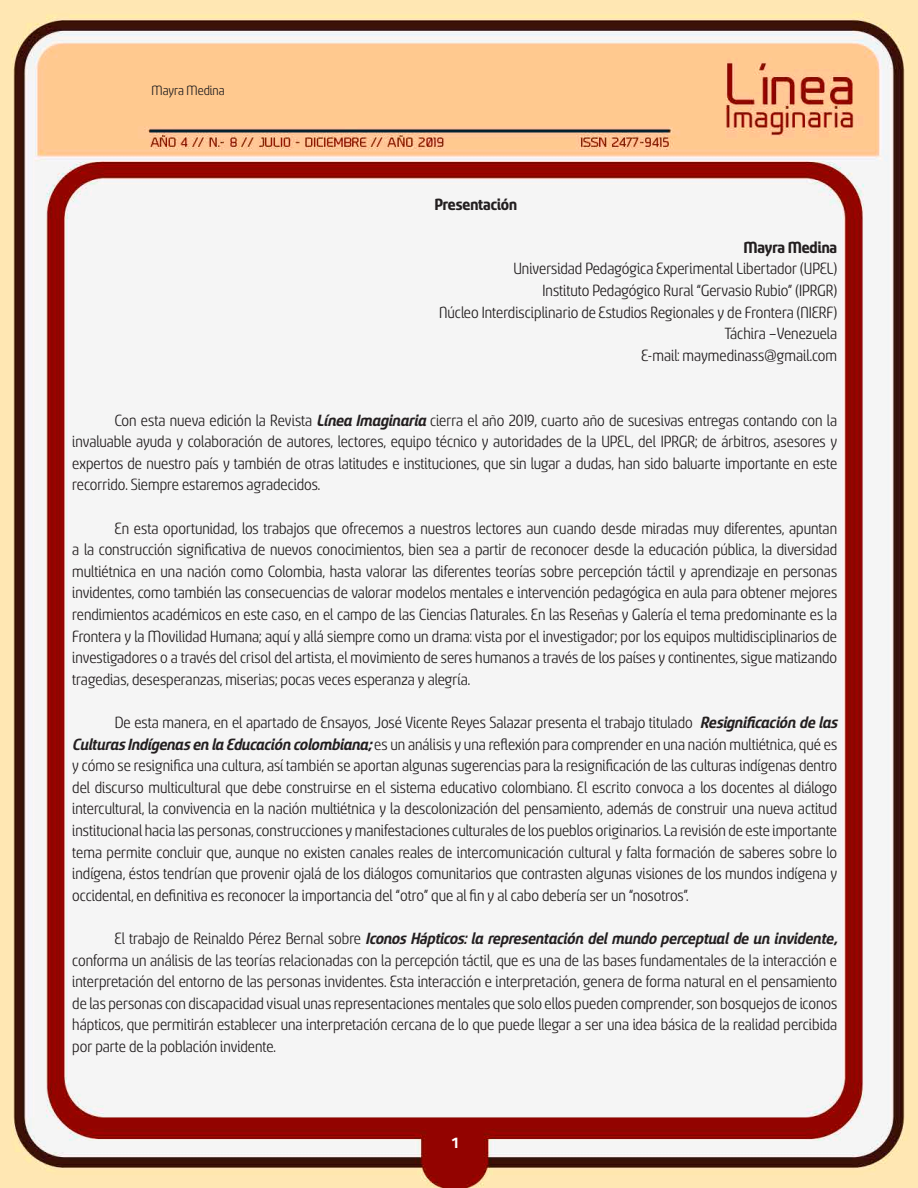
<style>
.page{position:relative;width:918px;height:1188px;background:#fff}
.page>*{position:absolute;margin:0;border:0;box-sizing:border-box;transform-origin:0 0}
.t1{font:18px/21.6px "Sancoale Narrow";color:#231f20;text-align:justify}
.t2{font:700 18px "Sancoale Narrow";color:#231f20}
.t3{font:15px "Sancoale Narrow";color:#231f20}
.t4{font:500 15px "Akceler A";color:#fff}
.s1{font-weight:700;font-style:italic}
</style>
<div class="page">
<img style="left:0;top:0;width:918px;height:1188px">
<p class="t3" style="left:152px;top:83px;width:75px">Mayra Medina</p>
<p class="t2" style="left:435px;top:195px;width:84px">Presentación</p>
<p class="t2" style="left:744px;top:239px;width:95px">Mayra Medina</p>
<p class="t1" style="left:513px;top:258px;width:325px">Universidad Pedagógica Experimental Libertador (UPEL)</p>
<p class="t1" style="left:542px;top:280px;width:296px">Instituto Pedagógico Rural “Gervasio Rubio” (IPRGR)</p>
<p class="t1" style="left:439px;top:302px;width:400px">Núcleo Interdisciplinario de Estudios Regionales y de Frontera (NIERF)</p>
<p class="t1" style="left:725px;top:323px;width:114px">Táchira –Venezuela</p>
<p class="t1" style="left:642px;top:345px;width:197px">E-mail: maymedinass@gmail.com</p>
<p class="t1" style="left:72px;top:410px;width:766px;text-indent:43px">Con esta nueva edición la Revista <span class="s1">Línea Imaginaria</span> cierra el año 2019, cuarto año de sucesivas entregas contando con la invaluable ayuda y colaboración de autores, lectores, equipo técnico y autoridades de la UPEL, del IPRGR; de árbitros, asesores y expertos de nuestro país y también de otras latitudes e instituciones, que sin lugar a dudas, han sido baluarte importante en este recorrido. Siempre estaremos agradecidos.</p>
<p class="t1" style="left:72px;top:518px;width:766px;text-indent:43px">En esta oportunidad, los trabajos que ofrecemos a nuestros lectores aun cuando desde miradas muy diferentes, apuntan a la construcción significativa de nuevos conocimientos, bien sea a partir de reconocer desde la educación pública, la diversidad multiétnica en una nación como Colombia, hasta valorar las diferentes teorías sobre percepción táctil y aprendizaje en personas invidentes, como también las consecuencias de valorar modelos mentales e intervención pedagógica en aula para obtener mejores rendimientos académicos en este caso, en el campo de las Ciencias Naturales. En las Reseñas y Galería el tema predominante es la Frontera y la Movilidad Humana; aquí y allá siempre como un drama: vista por el investigador; por los equipos multidisciplinarios de investigadores o a través del crisol del artista, el movimiento de seres humanos a través de los países y continentes, sigue matizando tragedias, desesperanzas, miserias; pocas veces esperanza y alegría.</p>
<p class="t1" style="left:72px;top:712px;width:766px;text-indent:43px">De esta manera, en el apartado de Ensayos, José Vicente Reyes Salazar presenta el trabajo titulado <span class="s1">Resignificación de las Culturas Indígenas en la Educación colombiana;</span> es un análisis y una reflexión para comprender en una nación multiétnica, qué es y cómo se resignifica una cultura, así también se aportan algunas sugerencias para la resignificación de las culturas indígenas dentro del discurso multicultural que debe construirse en el sistema educativo colombiano. El escrito convoca a los docentes al diálogo intercultural, la convivencia en la nación multiétnica y la descolonización del pensamiento, además de construir una nueva actitud institucional hacia las personas, construcciones y manifestaciones culturales de los pueblos originarios. La revisión de este importante tema permite concluir que, aunque no existen canales reales de intercomunicación cultural y falta formación de saberes sobre lo indígena, éstos tendrían que provenir ojalá de los diálogos comunitarios que contrasten algunas visiones de los mundos indígena y occidental, en definitiva es reconocer la importancia del “otro” que al fin y al cabo debería ser un “nosotros”.</p>
<p class="t1" style="left:72px;top:928px;width:766px;text-indent:43px">El trabajo de Reinaldo Pérez Bernal sobre <span class="s1">Iconos Hápticos: la representación del mundo perceptual de un invidente, </span>conforma un análisis de las teorías relacionadas con la percepción táctil, que es una de las bases fundamentales de la interacción e interpretación del entorno de las personas invidentes. Esta interacción e interpretación, genera de forma natural en el pensamiento de las personas con discapacidad visual unas representaciones mentales que solo ellos pueden comprender, son bosquejos de iconos hápticos, que permitirán establecer una interpretación cercana de lo que puede llegar a ser una idea básica de la realidad percibida por parte de la población invidente.</p>
<p class="t4" style="left:452px;top:1132px;width:8px">1</p>
</div>
